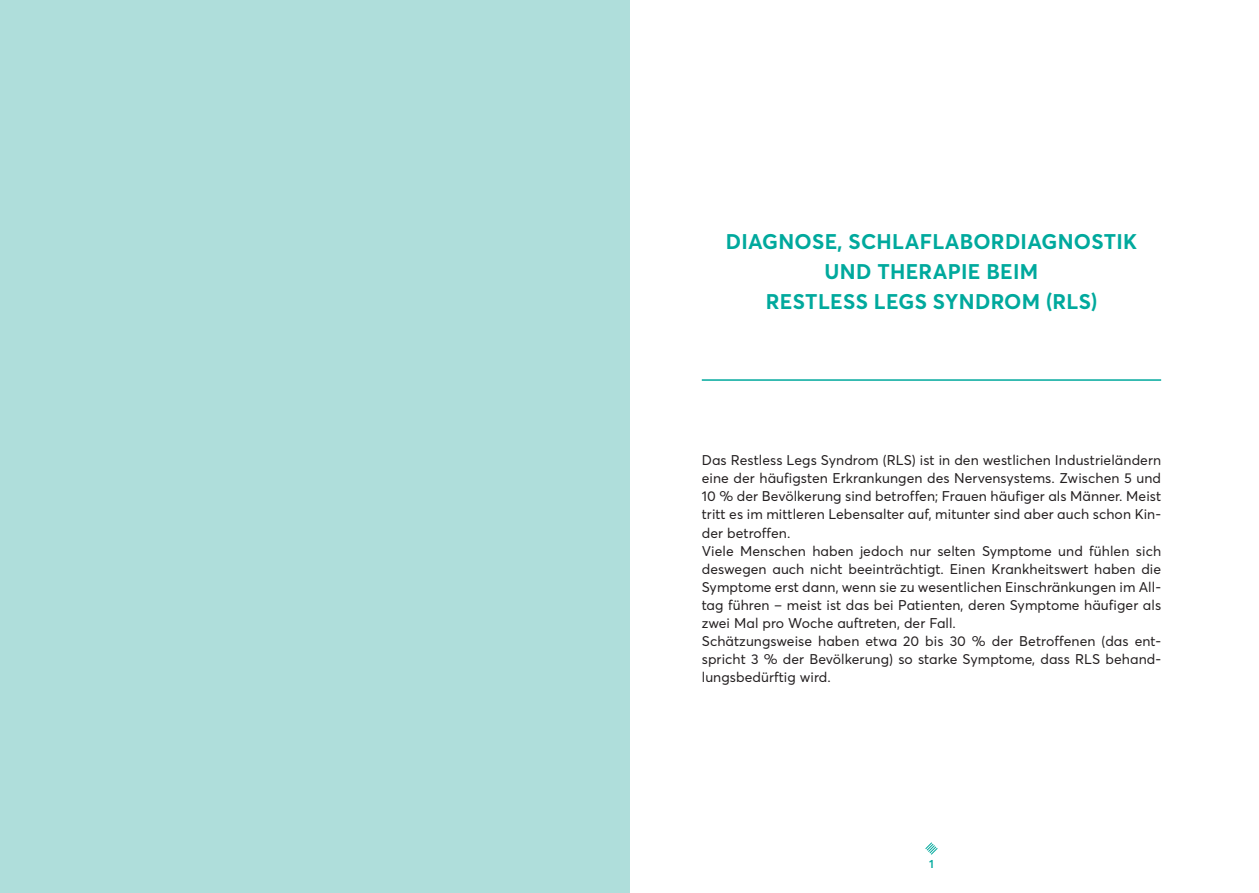
<style>
.page{position:relative;width:1259px;height:893px;background:#fff}
.page>*{position:absolute;margin:0;border:0;box-sizing:border-box;transform-origin:0 0}
.t1{font:700 21px/30px "Averta Std";letter-spacing:.015em;color:#00a99d;text-align:center}
.Fließtext{font:13.95px/18px "Averta Std";letter-spacing:.005em;color:#231f20;text-align:justify}
.t2{font:600 11.7px "Averta Std";color:#00a99d}
</style>
<div class="page">
<svg style="left:925px;top:842px;width:13px;height:13px"></svg>
<div style="left:0;top:0;width:629px;height:893px;background:#afdedb"></div>
<hr style="left:702px;top:379px;width:459px;height:2px;background:#00a99d">
<p class="t1" style="left:725px;top:226px;width:413px">DIAGNOSE, SCHLAFLABORDIAGNOSTIK<br>UND THERAPIE BEIM</p>
<p class="t1" style="left:766px;top:286px;width:333px">RESTLESS LEGS SYNDROM (RLS)</p>
<p class="Fließtext" style="left:702px;top:451px;width:461px">Das Restless Legs Syndrom (RLS) ist in den westlichen Industrieländern eine der häufigsten Erkrankungen des Nervensystems. Zwischen 5 und 10 % der Bevölkerung sind betroffen; Frauen häufiger als Männer. Meist tritt es im mittleren Lebensalter auf, mitunter sind aber auch schon Kin&shy;der betroffen.</p>
<p class="Fließtext" style="left:702px;top:541px;width:461px">Viele Menschen haben jedoch nur selten Symptome und fühlen sich deswegen auch nicht beeinträchtigt. Einen Krankheitswert haben die Symptome erst dann, wenn sie zu wesentlichen Einschränkungen im All&shy;tag führen – meist ist das bei Patienten, deren Symptome häufiger als zwei Mal pro Woche auftreten, der Fall.</p>
<p class="Fließtext" style="left:702px;top:631px;width:461px">Schätzungsweise haben etwa 20 bis 30 % der Betroffenen (das ent&shy;spricht 3 % der Bevölkerung) so starke Symptome, dass RLS behand&shy;lungsbedürftig wird.</p>
<p class="t2" style="left:929px;top:856px;width:6px">1</p>
</div>
